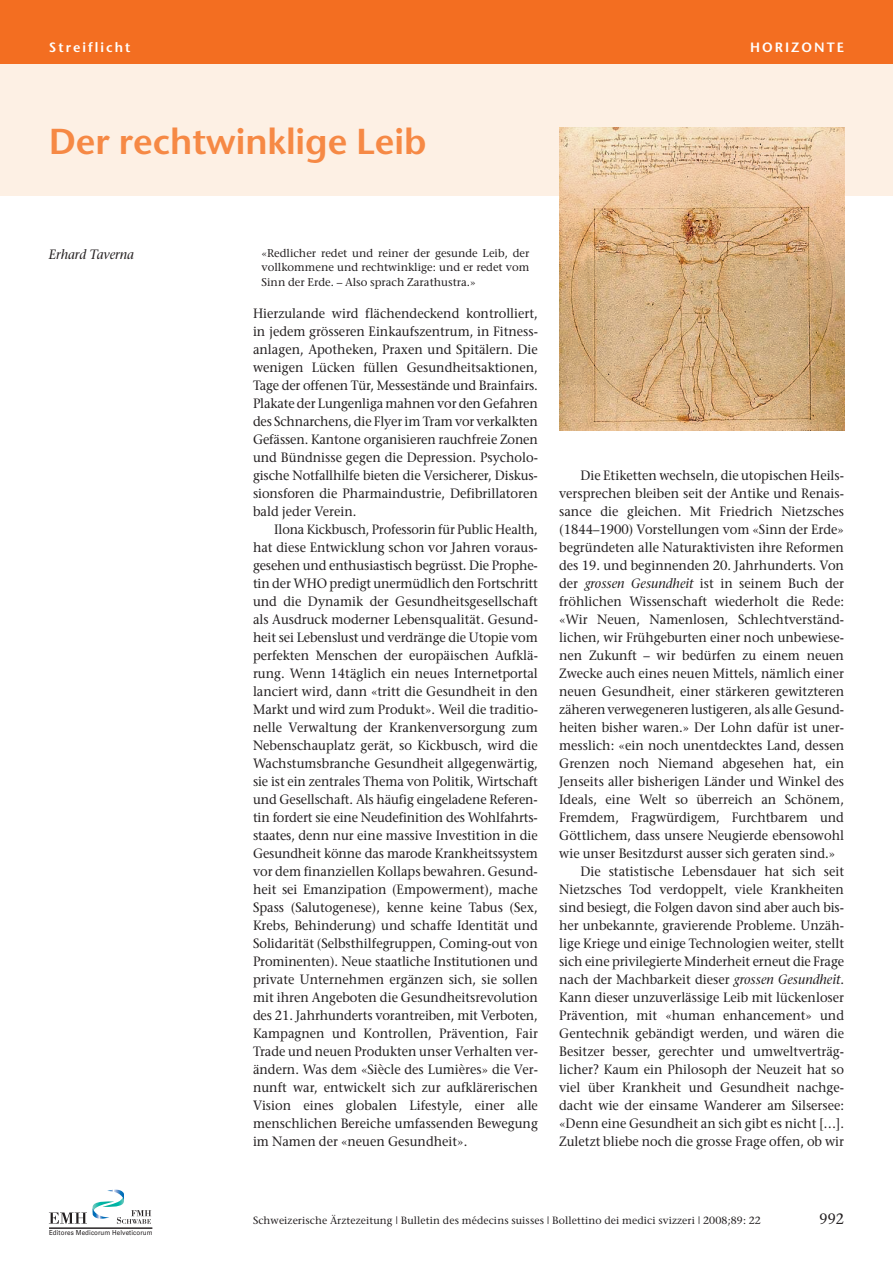
<style>
.page{position:relative;width:893px;height:1263px;background:#fff}
.page>*{position:absolute;margin:0;border:0;box-sizing:border-box;transform-origin:0 0}
.t1{font:600 36px "Stone Sans";color:#f68945}
.t2{font:15px "Stone Serif";color:#231f20;scale:.95 1}
.t3{font:13.5px/18px "Stone Serif";color:#231f20;text-align:justify;scale:.95 1}
.t4{font:13.5px/18px "Stone Serif";color:#231f20;text-align:justify;scale:.94 1}
.t5{font:600 13.5px "Stone Sans";letter-spacing:.15em;color:#fff}
.t6{font:italic 13.5px "Stone Serif";color:#231f20;scale:.95 1}
.t7{font:11.25px/14.2px "Stone Serif";color:#231f20;text-align:justify}
.t8{font:10.5px "Stone Serif";letter-spacing:.01em;color:#231f20}
.t9{font:6.9px "Univers";letter-spacing:.015em;color:#231f20;scale:.9 1}
.s1{font-style:italic}
</style>
<div class="page">
<div style="left:0;top:60px;width:893px;height:136px;background:#fdf0e4"></div>
<div style="left:0;top:0;width:893px;height:64px;background:#f36e21"></div>
<svg style="left:49px;top:1189px;width:102px;height:35px"></svg>
<hr style="left:49px;top:1228px;width:103px;height:1px;background:#231f20">
<img style="left:559px;top:128px;width:285px;height:302px">
<p class="t5" style="left:49px;top:42px;width:83px">Streiflicht</p>
<p class="t5" style="left:750px;top:42px;width:95px">HORIZONTE</p>
<h1 class="t1" style="left:49px;top:127px;width:379px">Der rechtwinklige Leib</h1>
<p class="t6" style="left:49px;top:249px;width:91px">Erhard Taverna</p>
<p class="t7" style="left:261px;top:247px;width:269px">«Redlicher redet und reiner der gesunde Leib, der vollkommene und rechtwinklige: und er redet vom Sinn der Erde. – Also sprach Zarathustra.»</p>
<p class="t3" style="left:253px;top:305px;width:301px">Hierzulande wird flächendeckend kontrolliert, in jedem grösseren Einkaufszentrum, in Fitness&shy;anlagen, Apotheken, Praxen und Spitälern. Die wenigen Lücken füllen Gesundheitsaktionen, Tage der offenen Tür, Messestände und Brainfairs.<br>Plakate der Lungenliga mahnen vor den Gefahren des Schnarchens, die Flyer im Tram vor verkalkten Gefässen. Kantone organisieren rauchfreie Zonen und Bündnisse gegen die Depression. Psycholo&shy;gische Notfallhilfe bieten die Versicherer, Diskus&shy;sionsforen die Pharmaindustrie, Defibrillatoren bald jeder Verein.</p>
<p class="t4" style="left:253px;top:521px;width:305px;text-indent:21px">Ilona Kickbusch, Professorin für Public Health, hat diese Entwicklung schon vor Jahren voraus&shy;gesehen und enthusiastisch begrüsst. Die Prophe&shy;tin der WHO predigt unermüdlich den Fortschritt und die Dynamik der Gesundheitsgesellschaft als Ausdruck moderner Lebensqualität. Gesund&shy;heit sei Lebenslust und verdränge die Utopie vom perfekten Menschen der europäischen Aufklä&shy;rung. Wenn 14täglich ein neues Internetportal lanciert wird, dann «tritt die Gesundheit in den Markt und wird zum Produkt». Weil die traditio&shy;nelle Verwaltung der Krankenversorgung zum Nebenschauplatz gerät, so Kickbusch, wird die Wachstumsbranche Gesundheit allgegenwärtig, sie ist ein zentrales Thema von Politik, Wirtschaft und Gesellschaft. Als häufig eingeladene Referen&shy;tin fordert sie eine Neudefinition des Wohlfahrts&shy;staates, denn nur eine massive Investition in die Gesundheit könne das marode Krankheitssystem vor dem finanziellen Kollaps bewahren. Gesund&shy;heit sei Emanzipation (Empowerment), mache Spass (Salutogenese), kenne keine Tabus (Sex, Krebs, Behinderung) und schaffe Identität und Solidarität (Selbsthilfegruppen, Coming-out von Prominenten). Neue staatliche Institutionen und private Unternehmen ergänzen sich, sie sollen mit ihren Angeboten die Gesundheitsrevolution des 21. Jahrhunderts vorantreiben, mit Verboten, Kampagnen und Kontrollen, Prävention, Fair Trade und neuen Produkten unser Verhalten ver&shy;ändern. Was dem «Siècle des Lumières» die Ver&shy;nunft war, entwickelt sich zur aufklärerischen Vision eines globalen Lifestyle, einer alle menschlichen Bereiche umfassenden Bewegung im Namen der «neuen Gesundheit».</p>
<p class="t3" style="left:580px;top:467px;width:279px">Die Etiketten wechseln, die utopischen Heils-</p>
<p class="t3" style="left:559px;top:485px;width:301px">versprechen bleiben seit der Antike und Renais-</p>
<p class="t3" style="left:559px;top:503px;width:301px">sance die gleichen. Mit Friedrich Nietzsches</p>
<p class="t3" style="left:559px;top:521px;width:301px">(1844–1900) Vorstellungen vom «Sinn der Erde»</p>
<p class="t3" style="left:559px;top:539px;width:301px">begründeten alle Naturaktivisten ihre Reformen</p>
<p class="t3" style="left:559px;top:557px;width:301px">des 19. und beginnenden 20. Jahrhunderts. Von</p>
<p class="t3" style="left:559px;top:575px;width:301px">der <span class="s1">grossen Gesundheit</span> ist in seinem Buch der</p>
<p class="t3" style="left:559px;top:593px;width:301px">fröhlichen Wissenschaft wiederholt die Rede:</p>
<p class="t3" style="left:559px;top:611px;width:301px">«Wir Neuen, Namenlosen, Schlechtverständ -</p>
<p class="t3" style="left:559px;top:629px;width:301px">lichen, wir Frühgeburten einer noch unbewiese-</p>
<p class="t3" style="left:559px;top:647px;width:301px">nen Zukunft – wir bedürfen zu einem neuen</p>
<p class="t3" style="left:559px;top:665px;width:301px">Zwecke auch eines neuen Mittels, nämlich einer</p>
<p class="t3" style="left:559px;top:683px;width:301px">neuen Gesundheit, einer stärkeren gewitzteren</p>
<p class="t3" style="left:559px;top:701px;width:301px">zäheren verwegeneren lustigeren, als alle Gesund-</p>
<p class="t3" style="left:559px;top:719px;width:301px">heiten bisher waren.» Der Lohn dafür ist uner-</p>
<p class="t3" style="left:559px;top:737px;width:301px">messlich: «ein noch unentdecktes Land, dessen</p>
<p class="t3" style="left:559px;top:755px;width:301px">Grenzen noch Niemand abgesehen hat, ein</p>
<p class="t3" style="left:559px;top:773px;width:301px">Jenseits aller bisherigen Länder und Winkel des</p>
<p class="t3" style="left:559px;top:791px;width:301px">Ideals, eine Welt so überreich an Schönem,</p>
<p class="t3" style="left:559px;top:809px;width:301px">Fremdem, Fragwürdigem, Furchtbarem und</p>
<p class="t3" style="left:559px;top:827px;width:301px">Göttlichem, dass unsere Neugierde ebensowohl</p>
<p class="t3" style="left:559px;top:845px;width:292px">wie unser Besitzdurst ausser sich geraten sind.»</p>
<p class="t3" style="left:580px;top:863px;width:279px">Die statistische Lebensdauer hat sich seit</p>
<p class="t3" style="left:559px;top:881px;width:301px">Nietzsches Tod verdoppelt, viele Krankheiten</p>
<p class="t3" style="left:559px;top:899px;width:301px">sind besiegt, die Folgen davon sind aber auch bis-</p>
<p class="t3" style="left:559px;top:917px;width:301px">her unbekannte, gravierende Probleme. Unzäh-</p>
<p class="t3" style="left:559px;top:935px;width:301px">lige Kriege und einige Technologien weiter, stellt</p>
<p class="t3" style="left:559px;top:953px;width:301px">sich eine privilegierte Minderheit erneut die Frage</p>
<p class="t3" style="left:559px;top:971px;width:301px">nach der Machbarkeit dieser <span class="s1">grossen Gesundheit</span>.</p>
<p class="t3" style="left:559px;top:989px;width:301px">Kann dieser unzuverlässige Leib mit lückenloser</p>
<p class="t3" style="left:559px;top:1007px;width:301px">Prävention, mit «human enhancement» und</p>
<p class="t3" style="left:559px;top:1025px;width:301px">Gentechnik gebändigt werden, und wären die</p>
<p class="t3" style="left:559px;top:1043px;width:301px">Besitzer besser, gerechter und umweltverträg -</p>
<p class="t3" style="left:559px;top:1061px;width:301px">licher? Kaum ein Philosoph der Neuzeit hat so</p>
<p class="t3" style="left:559px;top:1079px;width:301px">viel über Krankheit und Gesundheit nachge-</p>
<p class="t3" style="left:559px;top:1097px;width:301px">dacht wie der einsame Wanderer am Silsersee:</p>
<p class="t3" style="left:559px;top:1115px;width:301px">«Denn eine Gesundheit an sich gibt es nicht […].</p>
<p class="t3" style="left:559px;top:1133px;width:301px">Zuletzt bliebe noch die grosse Frage offen, ob wir</p>
<p class="t9" style="left:49px;top:1229px;width:117px">Editores Medicorum Helveticorum</p>
<p class="t8" style="left:253px;top:1216px;width:509px">Schweizerische Ärztezeitung | Bulletin des médecins suisses | Bollettino dei medici svizzeri | 2008;89: 22</p>
<p class="t2" style="left:819px;top:1213px;width:27px">992</p>
</div>
